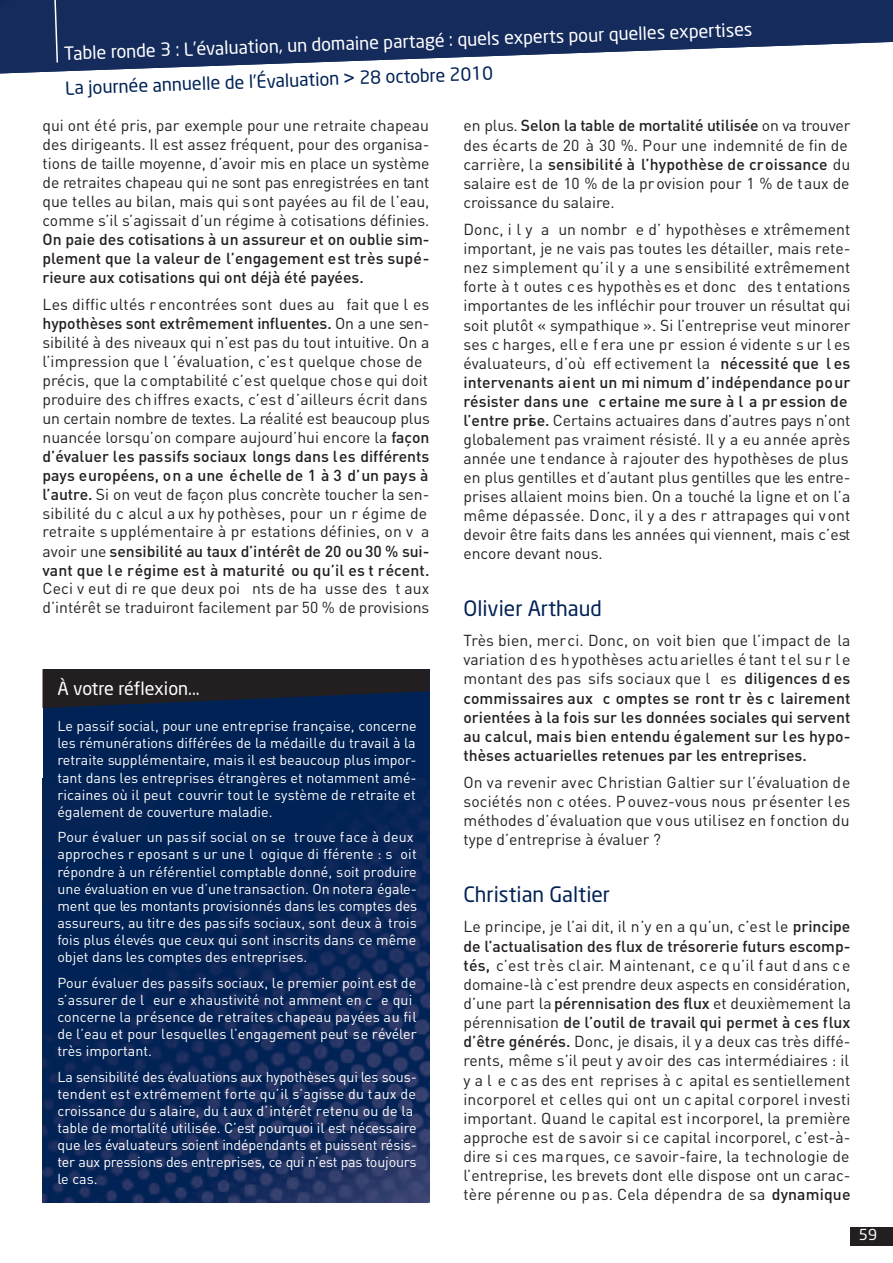
<style>
.page{position:relative;width:893px;height:1263px;background:#fff}
.page>*{position:absolute;margin:0;border:0;box-sizing:border-box;transform-origin:0 0}
.t1{font:21px "Neo Sans";color:#025}
.t2{font:18px/34.8px "Neo Sans";letter-spacing:-.01em;color:#fff}
.t3{font:15.75px/19px "DIN";color:#231f20}
.t4{font:500 15.75px/19px "DIN";color:#231f20;text-align:justify}
.t5{font:15px "Neo Sans";color:#fff}
.t6{font:14.25px/17.1px "DIN";color:#fff}
.s1{color:#025}
.s2{font-family:"Arial";font-size:19.5px;color:#025}
.s3{font-weight:500}
.s4{font-weight:400}
</style>
<div class="page">
<div style="left:850px;top:1227px;width:43px;height:18px;background:#231f20"></div>
<img style="left:0;top:0;width:893px;height:74px">
<svg style="left:54px;top:0;width:4px;height:62px"></svg>
<div style="left:43px;top:669px;width:386px;height:534px;background:#025"></div>
<img style="left:43px;top:778px;width:386px;height:425px">
<svg style="left:43px;top:669px;width:386px;height:39px"></svg>
<p class="t2" style="left:63px;top:36px;width:690px;rotate:-2deg">Table ronde 3 : L’évaluation, un domaine partagé : quels experts pour quelles expertises<br><span class="s1">La journée annuelle de l’Évaluation</span> <span class="s2">&gt;</span> <span class="s1">28 octobre 2010</span></p>
<p class="t3" style="left:43px;top:116px;width:388px;text-align:justify">qui ont été pris, par exemple pour une retraite chapeau des dirigeants. Il est assez fréquent, pour des organisa&shy;tions de taille moyenne, d’avoir mis en place un système de retraites chapeau qui ne sont pas enregistrées en tant que telles au bilan, mais qui sont payées au fil de l’eau, comme s’il s’agissait d’un régime à cotisations définies.</p>
<p class="t4" style="left:43px;top:229px;width:388px">On paie des cotisations à un assureur et on oublie sim&shy;plement que la valeur de l’engagement est très supé&shy;rieure aux cotisations qui ont déjà été payées.</p>
<p class="t3" style="left:42px;top:294px;width:389px">Les diffic ultés r encontrées sont dues au fait que l es <span class="s3">hypo thèses sont extrêmement influentes.</span> On a une sen&shy;sibilité à des niveaux qui n’est pas du tout intuitive. On a l’impression que l ’évaluation, c’es t quelque chose de précis, que la comptabilité c’est quelque chose qui doit produire des chiffres exacts, c’est d’ailleurs écrit dans un certain nombre de textes. La réalité est beaucoup plus nuancée lorsqu’on compare aujourd’hui encore la <span class="s3">façon d’évaluer les passifs sociaux longs dans les différents pays européens, on a une échelle de 1 à 3 d’un pays à l’autre.</span> Si on veut de façon plus concrète toucher la sen&shy;sibilité du c alcul a ux hy pothèses, pour un r égime de retraite s upplémentaire à pr estations définies, on v a avoir une <span class="s3">sensibilité au taux d’intérêt de 20 ou 30 % sui&shy;vant que l e régime est à maturité ou qu’il es t récent.</span></p>
<p class="t3" style="left:43px;top:579px;width:388px">Ceci v eut di re que deux poi nts de ha usse des t aux d’intérêt se traduiront facilement par 50 % de provisions</p>
<p class="t2" style="left:57px;top:671px;width:144px">À votre réflexion...</p>
<p class="t6" style="left:57px;top:717px;width:361px;text-align:justify">Le passif social, pour une entreprise française, concerne les rémunérations différées de la médaille du travail à la retraite supplémentaire, mais il est beaucoup plus impor&shy;tant dans les entreprises étrangères et notamment amé&shy;ricaines où il peut couvrir tout le système de retraite et également de couverture maladie.</p>
<p class="t6" style="left:57px;top:828px;width:361px">Pour évaluer un passif social on se trouve face à deux appro ches r eposant s ur une l ogique di fférente : s oit répon dre à un référentiel comptable donné, soit produire une évaluation en vue d’une transaction. On notera égale&shy;ment que les montants provisionnés dans les comptes des assureurs, au titre des passifs sociaux, sont deux à trois fois plus élevés que ceux qui sont inscrits dans ce même objet dans les comptes des entreprises.</p>
<p class="t6" style="left:57px;top:974px;width:361px">Pour évaluer des passifs sociaux, le premier point est de s’assurer de l eur e xhaustivité not amment en c e qui concerne la présence de retraites chapeau payées au fil de l’eau et pour lesquelles l’engagement peut se révéler très important.</p>
<p class="t6" style="left:57px;top:1068px;width:361px">La sensibilité des évaluations aux hypothèses qui les sous&shy;tendent est extrêmement forte qu’il s’agisse du taux de croissance du s alaire, du t aux d’intérêt retenu ou de la table de mortalité utilisée. C’est pourquoi il est nécessaire que les évaluateurs soient indépendants et puissent résis&shy;ter aux pressions des entreprises, ce qui n’est pas toujours le cas.</p>
<p class="t3" style="left:463px;top:116px;width:388px">en plus. <span class="s3">Selon la table de mortalité utilisée</span> on va trouver des écarts de 20 à 30 %. Pour une indemnité de fin de carrière, la <span class="s3">sensibilité à l’hypothèse de croissance</span> du salaire est de 10 % de la provision pour 1 % de taux de croissance du salaire.</p>
<p class="t3" style="left:463px;top:220px;width:388px">Donc, i l y a un nombr e d’ hypothèses e xtrêmement impor tant, je ne vais pas toutes les détailler, mais rete&shy;nez simplement qu’il y a une s ensibilité extrêmement forte à t outes c es hypothès es et donc des t entations impor tantes de les infléchir pour trouver un résultat qui soit plutôt « sympathique ». Si l’entreprise veut minorer ses c harges, ell e f era une pr ession é vidente s ur l es évaluateurs, d’où eff ectivement la <span class="s3">nécessité que l es inter venants aient un mi nimum d’indépendance pour résister dans une c ertaine me sure à l a pr ession de l’entre prise.</span> Certains actuaires dans d’autres pays n’ont globalement pas vraiment résisté. Il y a eu année après année une tendance à rajouter des hypothèses de plus en plus gentilles et d’autant plus gentilles que les entre&shy;prises allaient moins bien. On a touché la ligne et on l’a même dépassée. Donc, il y a des r attrapages qui v ont devoi r être faits dans les années qui viennent, mais c’est encore devant nous.</p>
<h1 class="t1" style="left:463px;top:596px;width:140px">Olivier Arthaud</h1>
<p class="t4" style="left:463px;top:630px;width:388px"><span class="s4">Très bien, merci. Donc, on voit bien que l’impact de la variation d es h ypothèses actu arielles é tant t el su r le montant des pas sifs sociaux que l es</span> diligences d es commis saires aux c omptes se ront tr ès c lairement orientées à la fois sur les données sociales qui servent au calcul, mais bien entendu également sur les hypo&shy;thèses actuarielles retenues par les entreprises.</p>
<p class="t3" style="left:463px;top:773px;width:389px;text-align:justify">On va revenir avec Christian Galtier sur l’évaluation de sociétés non c otées. P ouvez-vous nous présenter les méthodes d’évaluation que vous utilisez en fonction du type d’entreprise à évaluer ?</p>
<h1 class="t1" style="left:463px;top:881px;width:148px">Christian Galtier</h1>
<p class="t3" style="left:463px;top:917px;width:389px">Le principe, je l’ai dit, il n’y en a qu’un, c’est le <span class="s3">principe de l’actualisation des flux de trésorerie futurs escomp&shy;tés,</span> c’est très cl air. M aintenant, ce q u’il faut d ans ce domaine-là c’est prendre deux aspects en considération, d’une part la <span class="s3">pérennisation des flux</span> et deuxièmement la pérennisation <span class="s3">de l’outil de travail qui permet à ces flux d’être générés.</span> Donc, je disais, il y a deux cas très diffé&shy;rents, même s’il peut y avoir des cas intermédiaires : il y a l e c as des ent reprises à c apital es sentiellement incor porel et celles qui ont un c apital corporel investi important. Quand le capital est incorporel, la première appro che est de savoir si ce capital incorporel, c’est-à&shy;dire si ces marques, ce savoir-faire, la technologie de l’entreprise, les brevets dont elle dispose ont un carac&shy;tère pérenne ou p as. Cela dépendra de sa <span class="s3">dynamique</span></p>
<p class="t5" style="left:859px;top:1226px;width:20px">59</p>
</div>
